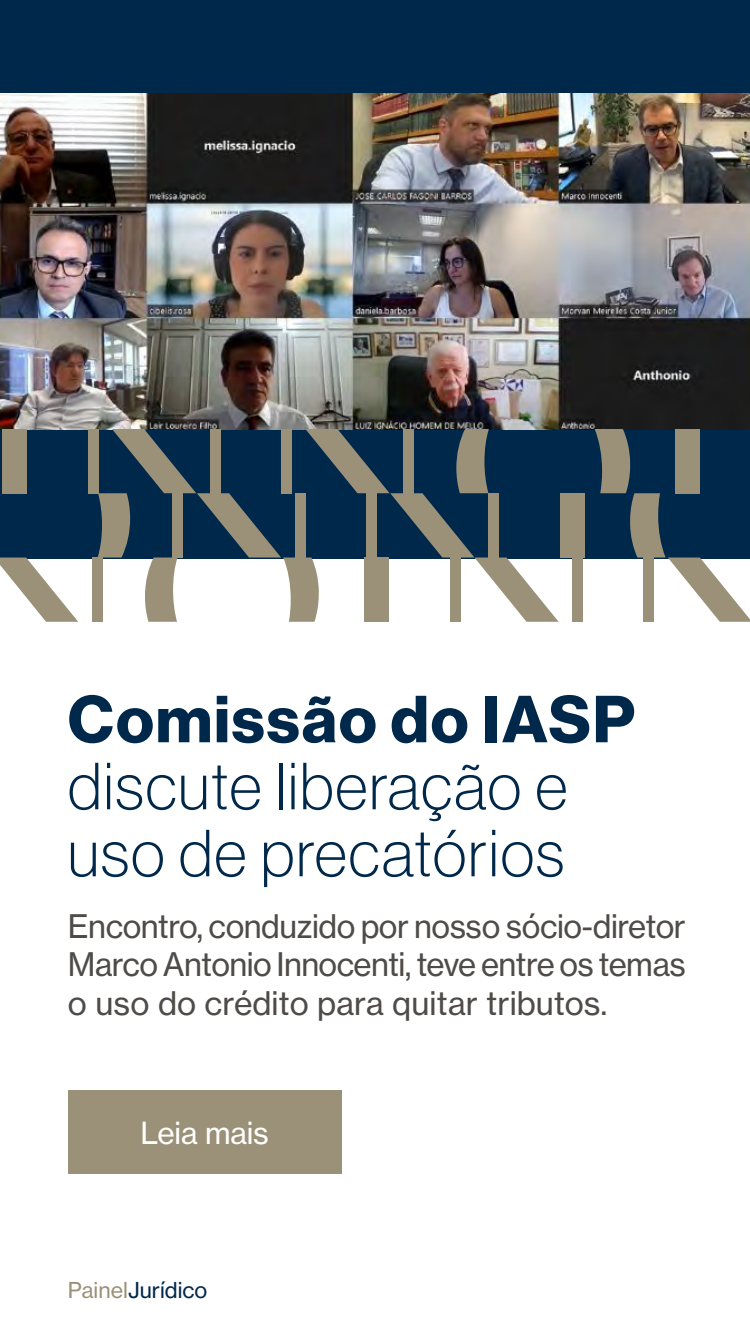
<style>
.page{position:relative;width:750px;height:1334px;background:#fff}
.page>*{position:absolute;margin:0;border:0;box-sizing:border-box;transform-origin:0 0}
.t1{font:65px/67px "N Haas Grotesk DS Pro 35 X Lt";letter-spacing:.03em;color:#00284b}
.t2{font:65px "N Haas Grotesk DS Pro 75 Bd";letter-spacing:.03em;color:#00284b}
.t3{font:32px/38.4px "N Haas Grotesk TX Pro 55 Rg";letter-spacing:-.005em;color:#4e4b48;text-align:justify}
.t4{font:30px "N Haas Grotesk TX Pro 55 Rg";letter-spacing:-.01em;color:#fff}
.t5{font:21.6px "N Haas Grotesk TX Pro 55 Rg";color:#00284b}
.s1{color:#9b9178}
</style>
<div class="page">
<div style="left:68px;top:1091px;width:273px;height:83px;background:#9b9178"></div>
<div style="left:0;top:0;width:750px;height:558px;background:#00284b"></div>
<img style="left:0;top:93px;width:750px;height:336px">
<div style="left:2px;top:429px;width:25px;height:64px;background:#9b9178"></div>
<div style="left:88px;top:429px;width:10px;height:64px;background:#9b9178"></div>
<div style="left:560px;top:493px;width:25px;height:65px;background:#9b9178"></div>
<div style="left:92px;top:558px;width:11px;height:64px;background:#9b9178"></div>
<svg style="left:0;top:558px;width:78px;height:64px"></svg>
<div style="left:573px;top:558px;width:10px;height:64px;background:#9b9178"></div>
<svg style="left:98px;top:429px;width:461px;height:193px"></svg>
<div style="left:364px;top:558px;width:25px;height:64px;background:#9b9178"></div>
<div style="left:450px;top:558px;width:11px;height:64px;background:#9b9178"></div>
<svg style="left:595px;top:429px;width:155px;height:193px"></svg>
<h1 class="t2" style="left:68px;top:681px;width:569px">Comissão do IASP</h1>
<h1 class="t1" style="left:68px;top:753px;width:501px">discute liberação e uso de precatórios</h1>
<p class="t3" style="left:68px;top:907px;width:619px">Encontro, conduzido por nosso sócio-diretor Marco Antonio Innocenti, teve entre os temas o uso do crédito para quitar tributos.</p>
<p class="t4" style="left:141px;top:1115px;width:130px">Leia mais</p>
<p class="t5" style="left:68px;top:1277px;width:141px"><span class="s1">Painel</span>Jurídico</p>
</div>
